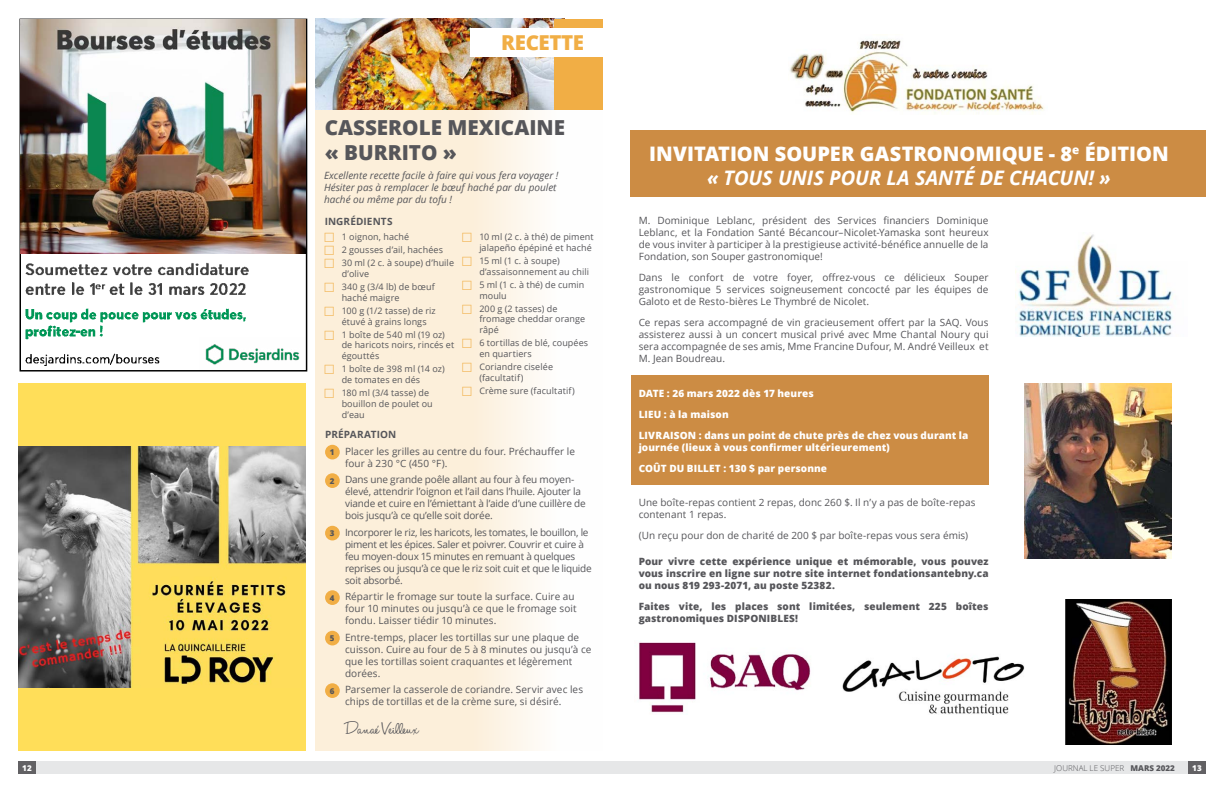
<style>
.page{position:relative;width:1224px;height:792px;background:#fff}
.page>*{position:absolute;margin:0;border:0;box-sizing:border-box;transform-origin:0 0}
.t1{font:800 20.7px/24.8px "Open Sans";color:#56565a}
.t2{font:800 20.5px "Open Sans";letter-spacing:-.02em;color:#f1ae45}
.t3{font:800 20px/24px "Open Sans";color:#fff;text-align:center}
.t4{font:20px "Halo Handletter";color:#56565a}
.t5{font:10px/12px "Open Sans";color:#56565a}
.t6{font:800 10px/12px "Open Sans";letter-spacing:.01em;color:#56565a;text-align:justify}
.t7{font:10px/12px "Open Sans";letter-spacing:-.025em;color:#56565a}
.t8{font:800 10px/21px "Open Sans";letter-spacing:.01em;color:#fff}
.t9{font:italic 10px/12px "Open Sans";color:#56565a}
.t10{font:700 10px "Open Sans";letter-spacing:.01em;color:#56565a}
.t11{font:9px/10.8px "Open Sans";letter-spacing:.01em;color:#56565a}
.t12{font:300 8px "Open Sans";color:#56565a}
.t13{font:800 8px "Open Sans";color:#fff}
.s1{font-weight:700}
.s2{font-weight:800;font-size:8px}
.s3{font-weight:700;font-style:italic}
.s4{font-weight:800}
</style>
<div class="page">
<div style="left:631px;top:130px;width:575px;height:67px;background:#cc8c44"></div>
<div style="left:631px;top:375px;width:358px;height:110px;background:#cc8c44"></div>
<div style="left:315px;top:65px;width:288px;height:686px;background:linear-gradient(to right,#fbeace,#fefcfa)"></div>
<img style="left:21px;top:20px;width:285px;height:234px">
<img style="left:205px;top:344px;width:95px;height:21px">
<img style="left:26px;top:262px;width:223px;height:14px">
<img style="left:26px;top:282px;width:70px;height:13px">
<svg style="left:96px;top:284px;width:10px;height:6px"></svg>
<img style="left:109px;top:282px;width:137px;height:13px">
<img style="left:26px;top:308px;width:220px;height:14px">
<img style="left:26px;top:322px;width:77px;height:17px">
<img style="left:75px;top:322px;width:11px;height:17px">
<img style="left:26px;top:353px;width:134px;height:13px">
<div style="left:18px;top:383px;width:288px;height:368px;background:#ffde59"></div>
<img style="left:18px;top:446px;width:288px;height:241px">
<div style="left:325px;top:445px;width:15px;height:14px;background:#f1ae45;border-radius:50%"></div>
<div style="left:325px;top:473px;width:15px;height:15px;background:#f1ae45;border-radius:50%"></div>
<div style="left:325px;top:526px;width:15px;height:14px;background:#f1ae45;border-radius:50%"></div>
<div style="left:325px;top:590px;width:15px;height:15px;background:#f1ae45;border-radius:50%"></div>
<div style="left:325px;top:631px;width:15px;height:14px;background:#f1ae45;border-radius:50%"></div>
<div style="left:325px;top:683px;width:15px;height:15px;background:#f1ae45;border-radius:50%"></div>
<img style="left:315px;top:19px;width:239px;height:90px">
<div style="left:554px;top:19px;width:49px;height:90px;background:#f1ae45"></div>
<div style="left:470px;top:28px;width:160px;height:29px;background:#fff"></div>
<img style="left:790px;top:39px;width:254px;height:75px">
<img style="left:1015px;top:234px;width:158px;height:102px">
<img style="left:842px;top:656px;width:182px;height:58px">
<img style="left:1024px;top:383px;width:147px;height:176px">
<img style="left:639px;top:642px;width:172px;height:71px">
<img style="left:1065px;top:599px;width:106px;height:145px">
<div style="left:18px;top:761px;width:18px;height:13px;background:#626164"></div>
<div style="left:1188px;top:761px;width:18px;height:13px;background:#626164"></div>
<div style="left:36px;top:761px;width:576px;height:13px;background:#e6e7e8"></div>
<div style="left:612px;top:761px;width:576px;height:13px;background:#e6e7e8"></div>
<svg style="left:325px;top:233px;width:9px;height:35px"></svg>
<svg style="left:325px;top:283px;width:9px;height:9px"></svg>
<svg style="left:325px;top:307px;width:9px;height:9px"></svg>
<svg style="left:325px;top:330px;width:9px;height:9px"></svg>
<svg style="left:325px;top:365px;width:9px;height:9px"></svg>
<svg style="left:325px;top:389px;width:9px;height:9px"></svg>
<svg style="left:462px;top:233px;width:9px;height:9px"></svg>
<svg style="left:462px;top:257px;width:9px;height:9px"></svg>
<svg style="left:462px;top:281px;width:9px;height:9px"></svg>
<svg style="left:462px;top:304px;width:9px;height:9px"></svg>
<svg style="left:462px;top:339px;width:9px;height:9px"></svg>
<svg style="left:462px;top:363px;width:9px;height:9px"></svg>
<svg style="left:462px;top:386px;width:9px;height:10px"></svg>
<h2 class="t2" style="left:501px;top:27px;width:84px">RECETTE</h2>
<h1 class="t1" style="left:325px;top:114px;width:242px">CASSEROLE MEXICAINE « BURRITO »</h1>
<p class="t9" style="left:324px;top:169px;width:236px">Excellente recette facile à faire qui vous fera voyager !<br>Hésiter pas à remplacer le bœuf haché par du poulet haché ou même par du tofu !</p>
<p class="t10" style="left:325px;top:214px;width:69px">INGRÉDIENTS</p>
<p class="t11" style="left:342px;top:230px;width:114px;line-height:13px">1 oignon, haché<br>2 gousses d’ail, hachées<br>30 ml (2 c. à soupe) d’huile</p>
<p class="t11" style="left:342px;top:267px;width:95px;line-height:13px">d’olive<br>340 g (3/4 lb) de bœuf</p>
<p class="t11" style="left:342px;top:291px;width:96px;line-height:13px">haché maigre<br>100 g (1/2 tasse) de riz</p>
<p class="t11" style="left:342px;top:315px;width:105px;line-height:13px">étuvé à grains longs<br>1 boîte de 540 ml (19 oz)</p>
<p class="t11" style="left:342px;top:339px;width:114px">de haricots noirs, rincés et égouttés</p>
<p class="t11" style="left:342px;top:363px;width:104px">1 boîte de 398 ml (14 oz) de tomates en dés</p>
<p class="t11" style="left:342px;top:387px;width:93px">180 ml (3/4 tasse) de bouillon de poulet ou d’eau</p>
<p class="t11" style="left:479px;top:231px;width:116px">10 ml (2 c. à thé) de piment jalapeño épépiné et haché</p>
<p class="t11" style="left:479px;top:255px;width:111px">15 ml (1 c. à soupe) d’assaisonnement au chili</p>
<p class="t11" style="left:479px;top:279px;width:107px">5 ml (1 c. à thé) de cumin moulu</p>
<p class="t11" style="left:479px;top:303px;width:107px">200 g (2 tasses) de fromage cheddar orange râpé</p>
<p class="t11" style="left:479px;top:337px;width:110px">6 tortillas de blé, coupées en quartiers</p>
<p class="t11" style="left:479px;top:361px;width:75px">Coriandre ciselée (facultatif)</p>
<p class="t11" style="left:479px;top:385px;width:97px">Crème sure (facultatif)</p>
<p class="t5" style="left:330px;top:426px;width:247px;line-height:16.5px;text-indent:-5px"><span class="s1">PRÉPARATION<br></span><span class="s2">1</span> Placer les grilles au centre du four. Préchauffer le</p>
<p class="t5" style="left:330px;top:454px;width:246px;line-height:16.5px;text-indent:15px">four à 230 °C (450 °F).<br><span class="s2">2</span> Dans une grande poêle allant au four à feu moyen-</p>
<p class="t5" style="left:345px;top:485px;width:242px">élevé, attendrir l’oignon et l’ail dans l’huile. Ajouter la viande et cuire en l’émiettant à l’aide d’une cuillère de bois jusqu’à ce qu’elle soit dorée.</p>
<p class="t7" style="left:345px;top:526px;width:248px;text-indent:-15px"><span class="s2">3</span> Incorporer le riz, les haricots, les tomates, le bouillon, le piment et les épices. Saler et poivrer. Couvrir et cuire à feu moyen-doux 15 minutes en remuant à quelques reprises ou jusqu’à ce que le riz soit cuit et que le liquide soit absorbé.</p>
<p class="t5" style="left:345px;top:590px;width:233px;text-indent:-15px"><span class="s2">4</span> Répartir le fromage sur toute la surface. Cuire au four 10 minutes ou jusqu’à ce que le fromage soit fondu. Laisser tiédir 10 minutes.</p>
<p class="t5" style="left:345px;top:631px;width:248px;text-indent:-15px"><span class="s2">5</span> Entre-temps, placer les tortillas sur une plaque de cuisson. Cuire au four de 5 à 8 minutes ou jusqu’à ce que les tortillas soient craquantes et légèrement dorées.</p>
<p class="t5" style="left:345px;top:683px;width:240px;text-indent:-15px"><span class="s2">6</span> Parsemer la casserole de coriandre. Servir avec les chips de tortillas et de la crème sure, si désiré.</p>
<h3 class="t4" style="left:345px;top:717px;width:76px">Danaé Veilleux</h3>
<h3 class="t3" style="left:649px;top:140px;width:521px">INVITATION SOUPER GASTRONOMIQUE - 8<sup>e</sup> ÉDITION <span class="s3">« TOUS UNIS POUR LA SANTÉ DE CHACUN! »</span></h3>
<p class="t5" style="left:639px;top:214px;width:351px;text-align:justify">M. Dominique Leblanc, président des Services financiers Dominique Leblanc, et la Fondation Santé Bécancour–Nicolet-Yamaska sont heureux de vous inviter à participer à la prestigieuse activité-bénéfice annuelle de la Fondation, son Souper gastronomique!</p>
<p class="t5" style="left:639px;top:271px;width:351px;text-align:justify">Dans le confort de votre foyer, offrez-vous ce délicieux Souper gastronomique 5 services soigneusement concocté par les équipes de Galoto et de Resto-bières Le Thymbré de Nicolet.</p>
<p class="t5" style="left:639px;top:316px;width:351px;text-align:justify">Ce repas sera accompagné de vin gracieusement offert par la SAQ. Vous assisterez aussi à un concert musical privé avec Mme Chantal Noury qui sera accompagnée de ses amis, Mme Francine Dufour, M. André Veilleux et M. Jean Boudreau.</p>
<p class="t8" style="left:639px;top:382px;width:331px">DATE : 26 mars 2022 dès 17 heures<br>LIEU : à la maison<br>LIVRAISON : dans un point de chute près de chez vous durant la</p>
<p class="t8" style="left:639px;top:436px;width:253px">journée (lieux à vous confirmer ultérieurement)<br>COÛT DU BILLET : 130 $ par personne</p>
<p class="t5" style="left:639px;top:496px;width:338px">Une boîte-repas contient 2 repas, donc 260 $. Il n’y a pas de boîte-repas contenant 1 repas.</p>
<p class="t5" style="left:639px;top:529px;width:331px">(Un reçu pour don de charité de 200 $ par boîte-repas vous sera émis)</p>
<p class="t6" style="left:639px;top:554px;width:351px">Pour vivre cette expérience unique et mémorable, vous pouvez vous inscrire en ligne sur notre site internet fondationsantebny.ca ou nous 819 293-2071, au poste 52382.</p>
<p class="t6" style="left:639px;top:599px;width:351px">Faites vite, les places sont limitées, seulement 225 boîtes gastronomiques DISPONIBLES!</p>
<p class="t13" style="left:22px;top:762px;width:11px">12</p>
<p class="t12" style="left:1054px;top:762px;width:122px">JOURNAL LE SUPER <span class="s4">MARS 2022</span></p>
<p class="t13" style="left:1192px;top:762px;width:11px">13</p>
</div>
